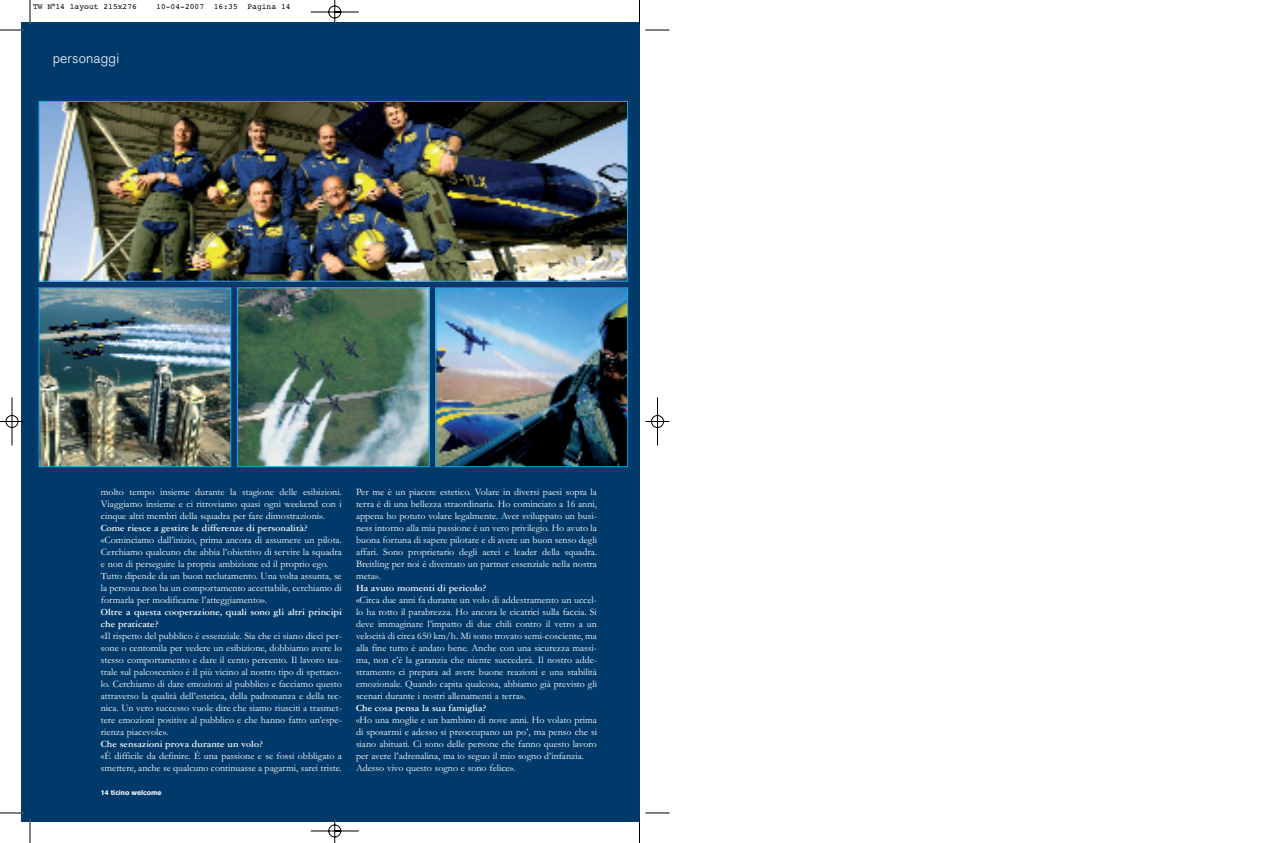
<style>
.page{position:relative;width:1279px;height:843px;background:#fff}
.page>*{position:absolute;margin:0;border:0;box-sizing:border-box;transform-origin:0 0}
.t1{font:300 14px "Akzidenz Grotesk BE";letter-spacing:.01em;color:#fff}
.t2{font:10px/12px "Garamond";color:#fff;text-align:justify}
.t3{font:700 10px/12px "Garamond Three";color:#fff}
.t4{font:8px "Courier";color:#000}
.t5{font:700 7px "Akzidenz Grotesk BE";color:#fff}
</style>
<div class="page">
<img style="left:0;top:0;width:670px;height:842px">
<p class="t4" style="left:33px;top:2px;width:106px">TW N°14 layout 215x276</p>
<p class="t4" style="left:156px;top:2px;width:136px">10-04-2007 16:35 Pagina 14</p>
<h1 class="t1" style="left:53px;top:52px;width:68px">personaggi</h1>
<p class="t2" style="left:101px;top:485px;width:242px">molto tempo insieme durante la stagione delle esibizioni.<br>Viaggiamo insieme e ci ritroviamo quasi ogni weekend con i cinque altri membri della squadra per fare dimostrazioni».</p>
<p class="t3" style="left:101px;top:523px;width:208px">Come riesce a gestire le differenze di personalità?</p>
<p class="t2" style="left:101px;top:533px;width:242px;text-align:left">«Cominciamo dall’inizio, prima ancora di assumere un pilota.<br>Cerchiamo qualcuno che abbia l’obiettivo di servire la squadra e non di perseguire la propria ambizione ed il proprio ego.<br>Tutto dipende da un buon reclutamento. Una volta assunta, se la persona non ha un comportamento accettabile, cerchiamo di formarla per modificarne l’atteggiamento».</p>
<p class="t3" style="left:101px;top:607px;width:242px">Oltre a questa cooperazione, quali sono gli altri principi che praticate?</p>
<p class="t2" style="left:101px;top:629px;width:242px">«Il rispetto del pubblico è essenziale. Sia che ci siano dieci per&shy;sone o centomila per vedere un esibizione, dobbiamo avere lo stesso comportamento e dare il cento percento. Il lavoro tea&shy;trale sul palcoscenico è il più vicino al nostro tipo di spettaco&shy;lo. Cerchiamo di dare emozioni al pubblico e facciamo questo attraverso la qualità dell’estetica, della padronanza e della tec&shy;nica. Un vero successo vuole dire che siamo riusciti a trasmet&shy;tere emozioni positive al pubblico e che hanno fatto un’espe&shy;rienza piacevole».</p>
<p class="t3" style="left:101px;top:739px;width:164px">Che sensazioni prova durante un volo?</p>
<p class="t2" style="left:101px;top:749px;width:242px">«È difficile da definire. È una passione e se fossi obbligato a smettere, anche se qualcuno continuasse a pagarmi, sarei triste.</p>
<p class="t5" style="left:101px;top:789px;width:62px">14 ticino welcome</p>
<p class="t2" style="left:356px;top:485px;width:242px">Per me è un piacere estetico. Volare in diversi paesi sopra la terra è di una bellezza straordinaria. Ho cominciato a 16 anni, appena ho potuto volare legalmente. Aver sviluppato un busi&shy;ness intorno alla mia passione è un vero privilegio. Ho avuto la buona fortuna di sapere pilotare e di avere un buon senso degli affari. Sono proprietario degli aerei e leader della squadra.<br>Breitling per noi è diventato un partner essenziale nella nostra meta».</p>
<p class="t3" style="left:356px;top:583px;width:132px">Ha avuto momenti di pericolo?</p>
<p class="t2" style="left:356px;top:593px;width:242px">«Circa due anni fa durante un volo di addestramento un uccel&shy;lo ha rotto il parabrezza. Ho ancora le cicatrici sulla faccia. Si deve immaginare l’impatto di due chili contro il vetro a un velocità di circa 650 km/h. Mi sono trovato semi-cosciente, ma alla fine tutto è andato bene. Anche con una sicurezza massi&shy;ma, non c’è la garanzia che niente succederà. Il nostro adde&shy;stramento ci prepara ad avere buone reazioni e una stabilità emozionale. Quando capita qualcosa, abbiamo già previsto gli scenari durante i nostri allenamenti a terra».</p>
<p class="t3" style="left:356px;top:703px;width:132px">Che cosa pensa la sua famiglia?</p>
<p class="t2" style="left:356px;top:713px;width:242px;text-align:left">«Ho una moglie e un bambino di nove anni. Ho volato prima di sposarmi e adesso si preoccupano un po’, ma penso che si siano abituati. Ci sono delle persone che fanno questo lavoro per avere l’adrenalina, ma io seguo il mio sogno d’infanzia.<br>Adesso vivo questo sogno e sono felice».</p>
</div>
